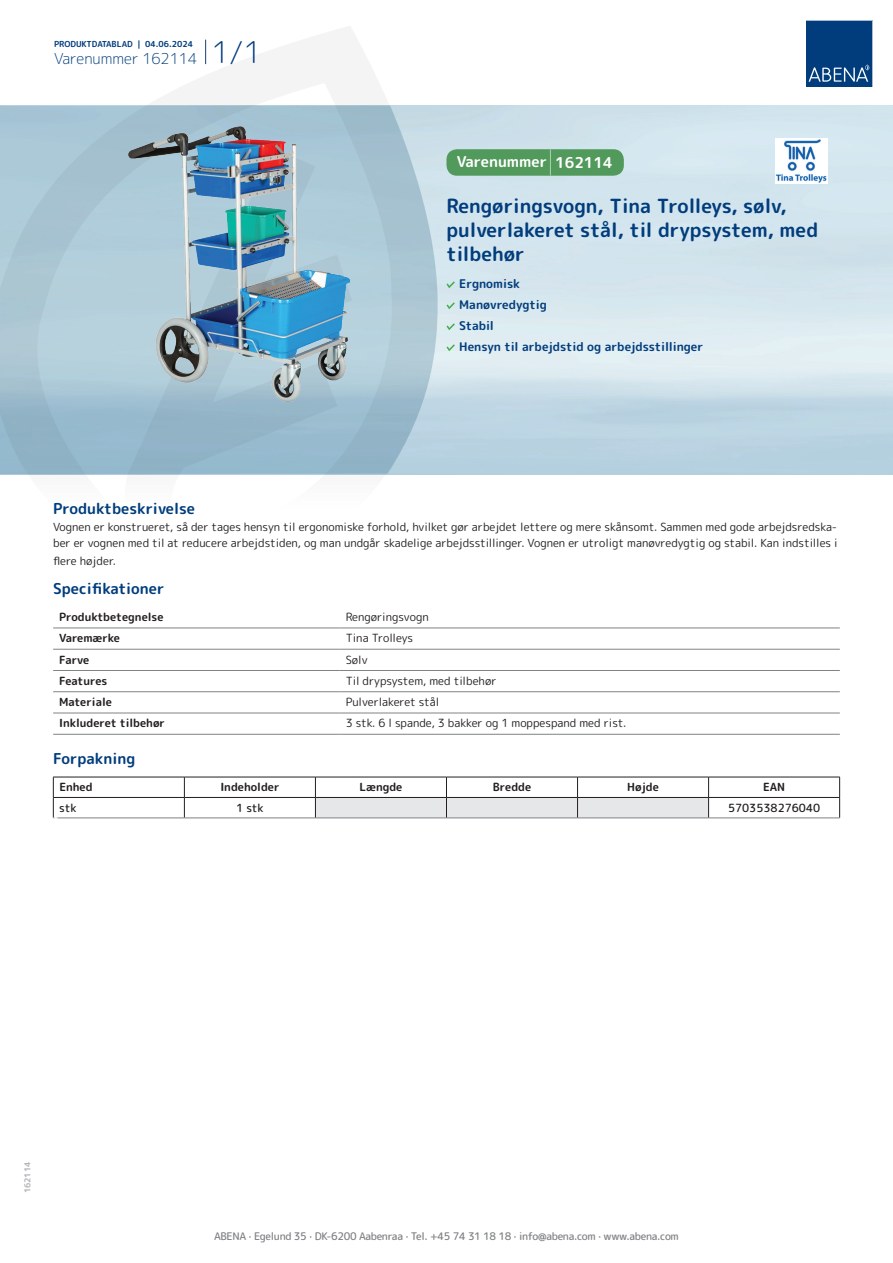
<style>
.page{position:relative;width:893px;height:1263px;background:#fff}
.page>*{position:absolute;margin:0;border:0;box-sizing:border-box;transform-origin:0 0}
.t1{font:700 19.5px/24px "Rounded Mplus 1 c";color:#013d7d}
.t2{font:700 15px "Rounded Mplus 1 c";color:#013d7d}
.t3{font:300 15px "Rounded Mplus 1 c";color:#013d7d}
.t4{font:700 15px "Rounded Mplus 1 c";color:#fff}
.t5{font:700 12px/21px "Rounded Mplus 1 c";color:#013d7d}
.t6{font:11.25px/16.5px "Rounded Mplus 1 c";color:#231f20}
.t7{font:700 11.25px "Rounded Mplus 1 c";color:#231f20}
.t8{font:500 11.25px "Rounded Mplus 1 c";color:#231f20}
.t9{font:500 10.5px "Rounded Mplus 1 c";letter-spacing:-.03em;color:#808285}
.t10{font:700 10.5px "Rounded Mplus 1 c";color:#fff}
.t11{font:700 8.25px "Rounded Mplus 1 c";color:#013d7d}
.t12{font:700 8.25px "Rounded Mplus 1 c";color:#b2b3b7}
.s1{font-size:30px}
.s2{font-size:25.5px}
</style>
<div class="page">
<svg style="left:0;top:26px;width:439px;height:449px"></svg>
<svg style="left:0;top:106px;width:438px;height:368px;background:#a6c3d2"></svg>
<svg style="left:205px;top:40px;width:1px;height:24px"></svg>
<svg style="left:806px;top:20px;width:67px;height:67px;background:#144b86"></svg>
<img style="left:129px;top:127px;width:220px;height:275px">
<hr style="left:53px;top:628px;width:287px;height:1px;background:#808285">
<hr style="left:340px;top:628px;width:500px;height:1px;background:#808285">
<hr style="left:53px;top:649px;width:287px;height:1px;background:#808285">
<hr style="left:340px;top:649px;width:500px;height:1px;background:#808285">
<hr style="left:53px;top:670px;width:287px;height:1px;background:#808285">
<hr style="left:340px;top:670px;width:500px;height:1px;background:#808285">
<hr style="left:53px;top:691px;width:287px;height:1px;background:#808285">
<hr style="left:340px;top:691px;width:500px;height:1px;background:#808285">
<hr style="left:53px;top:713px;width:287px;height:1px;background:#808285">
<hr style="left:340px;top:713px;width:500px;height:1px;background:#808285">
<hr style="left:53px;top:734px;width:287px;height:1px;background:#808285">
<hr style="left:340px;top:734px;width:500px;height:1px;background:#808285">
<hr style="left:53px;top:777px;width:131px;height:1px;background:#231f20">
<hr style="left:184px;top:777px;width:131px;height:1px;background:#231f20">
<hr style="left:709px;top:777px;width:131px;height:1px;background:#231f20">
<hr style="left:53px;top:797px;width:131px;height:1px;background:#231f20">
<svg style="left:53px;top:777px;width:1px;height:41px"></svg>
<hr style="left:184px;top:797px;width:131px;height:1px;background:#231f20">
<svg style="left:184px;top:777px;width:1px;height:41px"></svg>
<hr style="left:709px;top:797px;width:131px;height:1px;background:#231f20">
<svg style="left:315px;top:777px;width:394px;height:41px"></svg>
<svg style="left:839px;top:777px;width:1px;height:41px"></svg>
<hr style="left:53px;top:818px;width:131px;height:1px;background:#808285">
<hr style="left:184px;top:818px;width:131px;height:1px;background:#808285">
<hr style="left:315px;top:818px;width:131px;height:1px;background:#808285">
<hr style="left:446px;top:818px;width:131px;height:1px;background:#808285">
<hr style="left:577px;top:818px;width:132px;height:1px;background:#808285">
<hr style="left:709px;top:818px;width:131px;height:1px;background:#808285">
<svg style="left:446px;top:281px;width:9px;height:7px"></svg>
<svg style="left:446px;top:302px;width:9px;height:7px"></svg>
<svg style="left:446px;top:323px;width:9px;height:7px"></svg>
<svg style="left:446px;top:344px;width:9px;height:7px"></svg>
<div style="left:446px;top:149px;width:178px;height:27px;background:#52995c;border-radius:10px"></div>
<img style="left:775px;top:138px;width:52px;height:46px">
<p class="t11" style="left:54px;top:38px;width:141px">PRODUKTDATABLAD | 04.06.2024</p>
<h2 class="t3" style="left:54px;top:48px;width:209px">Varenummer 162114 <span class="s1">1/1</span></h2>
<h2 class="t4" style="left:457px;top:151px;width:157px">Varenummer <span class="s2">|</span> 162114</h2>
<h1 class="t1" style="left:446px;top:194px;width:373px">Rengøringsvogn, Tina Trolleys, sølv, pulverlakeret stål, til drypsystem, med tilbehør</h1>
<p class="t5" style="left:459px;top:273px;width:246px">Ergnomisk<br>Manøvredygtig<br>Stabil<br>Hensyn til arbejdstid og arbejdsstillinger</p>
<h2 class="t2" style="left:53px;top:498px;width:143px">Produktbeskrivelse</h2>
<p class="t6" style="left:53px;top:518px;width:786px">Vognen er konstrueret, så der tages hensyn til ergonomiske forhold, hvilket gør arbejdet lettere og mere skånsomt. Sammen med gode arbejdsredska&shy;ber er vognen med til at reducere arbejdstiden, og man undgår skadelige arbejdsstillinger. Vognen er utroligt manøvredygtig og stabil. Kan indstilles i</p>
<p class="t6" style="left:53px;top:553px;width:64px">flere højder.</p>
<h2 class="t2" style="left:53px;top:578px;width:113px">Specifikationer</h2>
<p class="t7" style="left:59px;top:609px;width:106px">Produktbetegnelse</p>
<p class="t6" style="left:346px;top:609px;width:85px">Rengøringsvogn</p>
<p class="t7" style="left:59px;top:630px;width:62px">Varemærke</p>
<p class="t6" style="left:346px;top:630px;width:69px">Tina Trolleys</p>
<p class="t7" style="left:59px;top:651px;width:32px">Farve</p>
<p class="t6" style="left:346px;top:651px;width:23px">Sølv</p>
<p class="t7" style="left:59px;top:673px;width:50px">Features</p>
<p class="t6" style="left:346px;top:672px;width:152px">Til drypsystem, med tilbehør</p>
<p class="t7" style="left:59px;top:694px;width:54px">Materiale</p>
<p class="t6" style="left:346px;top:694px;width:95px">Pulverlakeret stål</p>
<p class="t7" style="left:59px;top:715px;width:107px">Inkluderet tilbehør</p>
<p class="t6" style="left:346px;top:715px;width:282px">3 stk. 6 l spande, 3 bakker og 1 moppespand med rist.</p>
<h2 class="t2" style="left:53px;top:748px;width:84px">Forpakning</h2>
<p class="t7" style="left:59px;top:779px;width:35px">Enhed</p>
<p class="t7" style="left:220px;top:779px;width:61px">Indeholder</p>
<p class="t7" style="left:359px;top:779px;width:44px">Længde</p>
<p class="t7" style="left:493px;top:779px;width:40px">Bredde</p>
<p class="t7" style="left:627px;top:779px;width:33px">Højde</p>
<p class="t7" style="left:763px;top:779px;width:24px">EAN</p>
<p class="t8" style="left:59px;top:800px;width:19px">stk</p>
<p class="t8" style="left:236px;top:800px;width:29px">1 stk</p>
<p class="t8" style="left:728px;top:800px;width:94px">5703538276040</p>
<p class="t10" style="left:53px;top:813px;width:7px">*</p>
<p class="t12" style="left:22px;top:1193px;width:33px;rotate:-90deg">162114</p>
<p class="t9" style="left:214px;top:1229px;width:466px">ABENA · Egelund 35 · DK-6200 Aabenraa · Tel. +45 74 31 18 18 · info@abena.com · www.abena.com</p>
</div>
